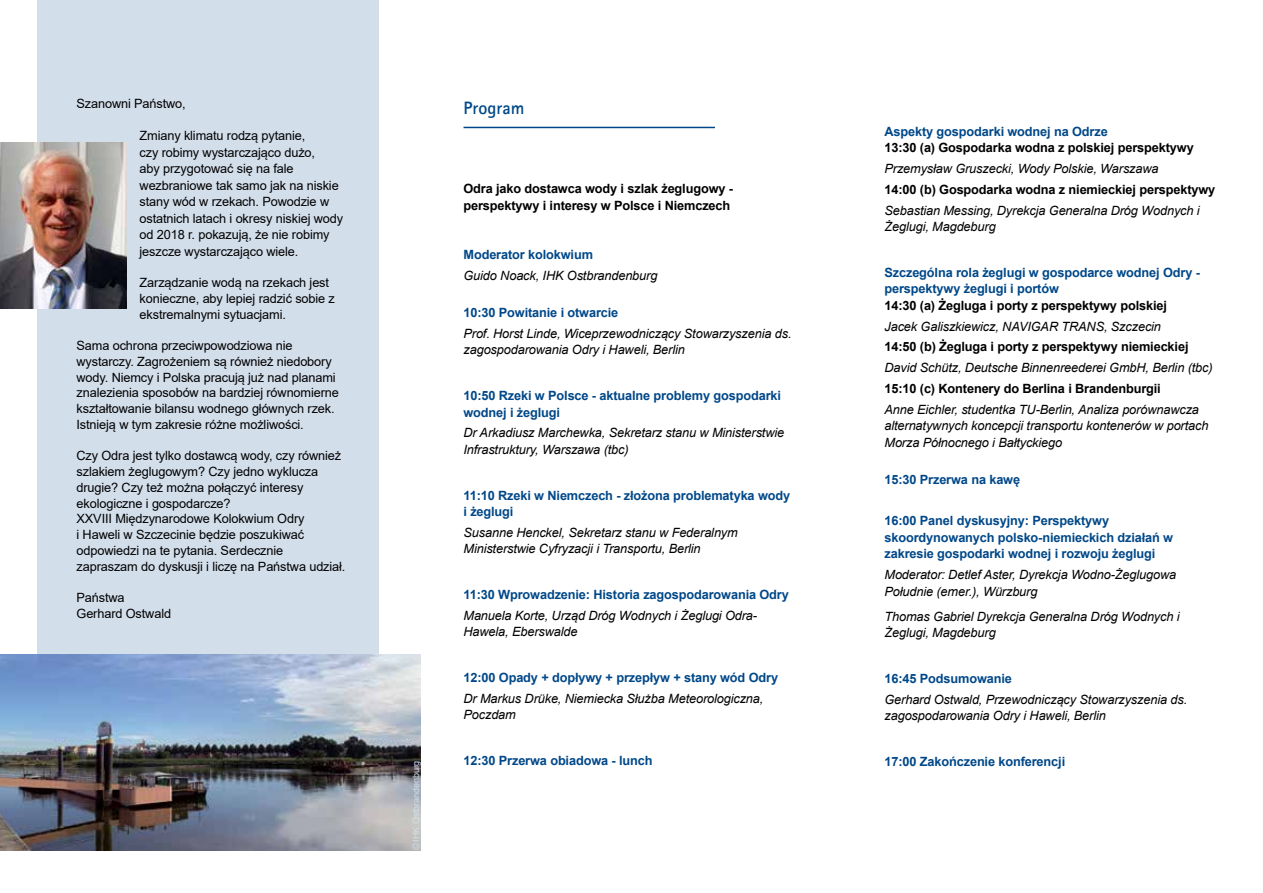
<style>
.page{position:relative;width:1263px;height:893px;background:#fff}
.page>*{position:absolute;margin:0;border:0;box-sizing:border-box;transform-origin:0 0}
.t1{font:700 18px "Agfa Rotis Sans Serif";color:#004889}
.t2{font:italic 12.75px/16.5px "Arial";letter-spacing:-.01em;color:#000}
.t3{font:12.75px/15.8px "Arial";letter-spacing:-.01em;color:#000}
.t4{font:700 12.75px/16.5px "Arial";letter-spacing:-.01em;color:#004889}
.t5{font:700 12.75px/16.5px "Arial";letter-spacing:-.01em;color:#000}
.t6{font:9px "Arial";letter-spacing:-.01em;color:#d3deeb}
</style>
<div class="page">
<div style="left:37px;top:0;width:341px;height:814px;background:#d3deeb"></div>
<img style="left:0;top:142px;width:127px;height:167px">
<img style="left:0;top:654px;width:420px;height:196px">
<hr style="left:463px;top:127px;width:252px;height:1px;background:#004889">
<p class="t3" style="left:77px;top:95px;width:111px">Szanowni Państwo,</p>
<p class="t3" style="left:140px;top:127px;width:205px;line-height:16.5px">Zmiany klimatu rodzą pytanie,<br>czy robimy wystarczająco dużo,<br>aby przygotować się na fale wezbraniowe tak samo jak na niskie stany wód w rzekach. Powodzie w ostatnich latach i okresy niskiej wody od 2018 r. pokazują, że nie robimy jeszcze wystarczająco wiele.</p>
<p class="t3" style="left:140px;top:275px;width:197px">Zarządzanie wodą na rzekach jest konieczne, aby lepiej radzić sobie z ekstremalnymi sytuacjami.</p>
<p class="t3" style="left:77px;top:338px;width:264px">Sama ochrona przeciwpowodziowa nie wystarczy. Zagrożeniem są również niedobory wody. Niemcy i Polska pracują już nad planami znalezienia sposobów na bardziej równomierne kształtowanie bilansu wodnego głównych rzek.<br>Istnieją w tym zakresie różne możliwości.</p>
<p class="t3" style="left:77px;top:448px;width:270px">Czy Odra jest tylko dostawcą wody, czy również szlakiem żeglugowym? Czy jedno wyklucza drugie? Czy też można połączyć interesy ekologiczne i gospodarcze?<br>XXVIII Międzynarodowe Kolokwium Odry<br>i Haweli w Szczecinie będzie poszukiwać odpowiedzi na te pytania. Serdecznie zapraszam do dyskusji i liczę na Państwa udział.</p>
<p class="t3" style="left:77px;top:590px;width:96px">Państwa<br>Gerhard Ostwald</p>
<p class="t6" style="left:410px;top:850px;width:91px;rotate:-90deg">© IHK Ostbrandenburg</p>
<h1 class="t1" style="left:463px;top:96px;width:62px">Program</h1>
<p class="t5" style="left:463px;top:181px;width:271px">Odra jako dostawca wody i szlak żeglugowy - perspektywy i interesy w Polsce i Niemczech</p>
<p class="t4" style="left:463px;top:247px;width:131px">Moderator kolokwium</p>
<p class="t2" style="left:463px;top:267px;width:195px">Guido Noack, IHK Ostbrandenburg</p>
<p class="t4" style="left:463px;top:305px;width:156px">10:30 Powitanie i otwarcie</p>
<p class="t2" style="left:463px;top:325px;width:330px">Prof. Horst Linde, Wiceprzewodniczący Stowarzyszenia ds. zagospodarowania Odry i Haweli, Berlin</p>
<p class="t4" style="left:463px;top:388px;width:319px">10:50 Rzeki w Polsce - aktualne problemy gospodarki wodnej i żeglugi</p>
<p class="t2" style="left:463px;top:425px;width:322px">Dr Arkadiusz Marchewka, Sekretarz stanu w Ministerstwie<br>Infrastruktury, Warszawa (tbc)</p>
<p class="t4" style="left:463px;top:487px;width:328px">11:10 Rzeki w Niemczech - złożona problematyka wody i żeglugi</p>
<p class="t2" style="left:463px;top:524px;width:276px">Susanne Henckel, Sekretarz stanu w Federalnym<br>Ministerstwie Cyfryzacji i Transportu, Berlin</p>
<p class="t4" style="left:463px;top:587px;width:327px">11:30 Wprowadzenie: Historia zagospodarowania Odry</p>
<p class="t2" style="left:463px;top:607px;width:295px">Manuela Korte, Urząd Dróg Wodnych i Żeglugi Odra-<br>Hawela, Eberswalde</p>
<p class="t4" style="left:463px;top:670px;width:316px">12:00 Opady + dopływy + przepływ + stany wód Odry</p>
<p class="t2" style="left:463px;top:690px;width:301px">Dr Markus Drüke, Niemiecka Służba Meteorologiczna,<br>Poczdam</p>
<p class="t4" style="left:463px;top:753px;width:191px">12:30 Przerwa obiadowa - lunch</p>
<p class="t4" style="left:884px;top:123px;width:225px">Aspekty gospodarki wodnej na Odrze</p>
<p class="t5" style="left:884px;top:140px;width:311px">13:30 (a) Gospodarka wodna z polskiej perspektywy</p>
<p class="t2" style="left:884px;top:160px;width:276px">Przemysław Gruszecki, Wody Polskie, Warszawa</p>
<p class="t5" style="left:884px;top:181px;width:332px">14:00 (b) Gospodarka wodna z niemieckiej perspektywy</p>
<p class="t2" style="left:884px;top:202px;width:317px">Sebastian Messing, Dyrekcja Generalna Dróg Wodnych i<br>Żeglugi, Magdeburg</p>
<p class="t4" style="left:884px;top:264px;width:317px">Szczególna rola żeglugi w gospodarce wodnej Odry - perspektywy żeglugi i portów</p>
<p class="t5" style="left:884px;top:297px;width:284px">14:30 (a) Żegluga i porty z perspektywy polskiej</p>
<p class="t2" style="left:884px;top:318px;width:278px">Jacek Galiszkiewicz, NAVIGAR TRANS, Szczecin</p>
<p class="t5" style="left:884px;top:339px;width:305px">14:50 (b) Żegluga i porty z perspektywy niemieckiej</p>
<p class="t2" style="left:884px;top:360px;width:330px">David Schütz, Deutsche Binnenreederei GmbH, Berlin (tbc)</p>
<p class="t5" style="left:884px;top:380px;width:278px">15:10 (c) Kontenery do Berlina i Brandenburgii</p>
<p class="t2" style="left:884px;top:401px;width:325px">Anne Eichler, studentka TU-Berlin, Analiza porównawcza alternatywnych koncepcji transportu kontenerów w portach<br>Morza Północnego i Bałtyckiego</p>
<p class="t4" style="left:884px;top:471px;width:137px">15:30 Przerwa na kawę</p>
<p class="t4" style="left:884px;top:513px;width:290px">16:00 Panel dyskusyjny: Perspektywy skoordynowanych polsko-niemieckich działań w zakresie gospodarki wodnej i rozwoju żeglugi</p>
<p class="t2" style="left:884px;top:567px;width:293px">Moderator: Detlef Aster, Dyrekcja Wodno-Żeglugowa<br>Południe (emer.), Würzburg</p>
<p class="t2" style="left:884px;top:608px;width:297px">Thomas Gabriel Dyrekcja Generalna Dróg Wodnych i<br>Żeglugi, Magdeburg</p>
<p class="t4" style="left:884px;top:670px;width:129px">16:45 Podsumowanie</p>
<p class="t2" style="left:884px;top:691px;width:304px">Gerhard Ostwald, Przewodniczący Stowarzyszenia ds. zagospodarowania Odry i Haweli, Berlin</p>
<p class="t4" style="left:884px;top:753px;width:182px">17:00 Zakończenie konferencji</p>
</div>
